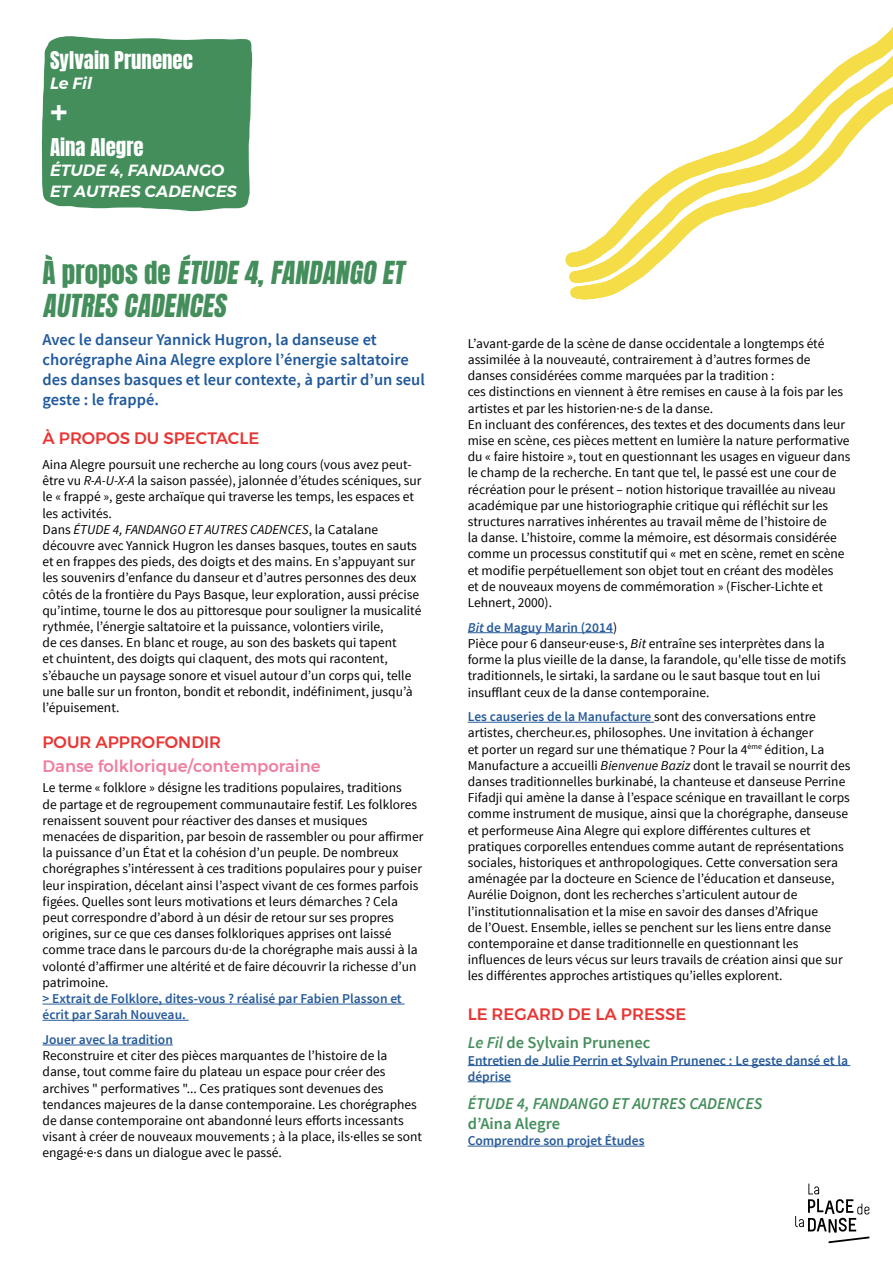
<style>
.page{position:relative;width:893px;height:1263px;background:#fff}
.page>*{position:absolute;margin:0;border:0;box-sizing:border-box;transform-origin:0 0}
.t1{font:600 34.65px "Montserrat";color:#fff}
.t2{font:27px/32.4px "Anton";color:#448e5c}
.t3{font:20.85px "Anton";color:#fff}
.t4{font:600 16.5px/19.8px "Source Sans Pro";color:#1f599c}
.t5{font:500 16.5px "Montserrat";color:#e73633}
.t6{font:600 16.5px "Source Sans Pro";color:#448e5c}
.t7{font:italic 600 16.5px "Source Sans Pro";color:#448e5c}
.t8{font:500 16.5px "Montserrat";color:#ef7fa0}
.t9{font:italic 600 16.2px/20.9px "Montserrat";color:#fff}
.t10{font:13.5px/16.2px "Source Sans Pro";color:#000}
.t11{font:600 13.5px/16.2px "Source Sans Pro";color:#275b9b}
.s1{font-style:italic}
.s2{font-weight:600;font-style:italic;color:#275b9b}
.s3{font-weight:600;color:#275b9b}
</style>
<div class="page">
<svg style="left:570px;top:283px;width:63px;height:16px"></svg>
<svg style="left:569px;top:267px;width:85px;height:16px"></svg>
<svg style="left:565px;top:27px;width:328px;height:240px"></svg>
<svg style="left:795px;top:1183px;width:74px;height:60px"></svg>
<hr style="left:43px;top:1004px;width:362px;height:1px;background:#275b9b">
<hr style="left:43px;top:1020px;width:146px;height:1px;background:#275b9b">
<hr style="left:43px;top:1045px;width:130px;height:1px;background:#275b9b">
<hr style="left:468px;top:632px;width:145px;height:1px;background:#275b9b">
<hr style="left:468px;top:722px;width:186px;height:1px;background:#275b9b">
<hr style="left:468px;top:1065px;width:382px;height:1px;background:#275b9b">
<hr style="left:468px;top:1081px;width:43px;height:1px;background:#275b9b">
<hr style="left:468px;top:1146px;width:176px;height:1px;background:#275b9b">
<div style="left:42px;top:36px;width:210px;height:175px;background:#448e5c"></div>
<h3 class="t3" style="left:50px;top:49px;width:144px">Sylvain Prunenec</h3>
<p class="t9" style="left:50px;top:73px;width:44px">Le Fil</p>
<h1 class="t1" style="left:50px;top:84px;width:19px">+</h1>
<h3 class="t3" style="left:50px;top:136px;width:95px">Aina Alegre</h3>
<p class="t9" style="left:50px;top:160px;width:188px">ÉTUDE 4, FANDANGO<br>ET AUTRES CADENCES</p>
<h2 class="t2" style="left:43px;top:259px;width:370px">À p r o p o s d e ÉTUDE4,FANDANGO ET<br>AUTRES CADENCES</h2>
<p class="t4" style="left:43px;top:330px;width:384px">Avec le danseur Yannick Hugron, la danseuse et chorégraphe Aina Alegre explore l’énergie saltatoire des danses basques et leur contexte, à partir d’un seul geste : le frappé.</p>
<p class="t5" style="left:43px;top:425px;width:218px">À PROPOS DU SPECTACLE</p>
<p class="t10" style="left:43px;top:456px;width:381px">Aina Alegre poursuit une recherche au long cours (vous avez peut&shy;être vu <span class="s1">R-A-U-X-A</span> la saison passée), jalonnée d’études scéniques, sur le « frappé », geste archaïque qui traverse les temps, les espaces et les activités.<br>Dans <span class="s1">ÉTUDE 4, FANDANGO ET AUTRES CADENCES</span>, la Catalane découvre avec Yannick Hugron les danses basques, toutes en sauts et en frappes des pieds, des doigts et des mains. En s’appuyant sur les souvenirs d’enfance du danseur et d’autres personnes des deux côtés de la frontière du Pays Basque, leur exploration, aussi précise qu’intime, tourne le dos au pittoresque pour souligner la musicalité rythmée, l’énergie saltatoire et la puissance, volontiers virile,<br>de ces danses. En blanc et rouge, au son des baskets qui tapent<br>et chuintent, des doigts qui claquent, des mots qui racontent, s’ébauche un paysage sonore et visuel autour d’un corps qui, telle une balle sur un fronton, bondit et rebondit, indéfiniment, jusqu’à l’épuisement.</p>
<p class="t5" style="left:43px;top:729px;width:180px">POUR APPROFONDIR</p>
<p class="t8" style="left:43px;top:753px;width:279px">Danse folklorique/contemporaine</p>
<p class="t10" style="left:43px;top:780px;width:382px">Le terme « folklore » désigne les traditions populaires, traditions<br>de partage et de regroupement communautaire festif. Les folklores renaissent souvent pour réactiver des danses et musiques menacées de disparition, par besoin de rassembler ou pour affirmer la puissance d’un État et la cohésion d’un peuple. De nombreux chorégraphes s’intéressent à ces traditions populaires pour y puiser leur inspiration, décelant ainsi l’aspect vivant de ces formes parfois figées. Quelles sont leurs motivations et leurs démarches ? Cela peut correspondre d’abord à un désir de retour sur ses propres origines, sur ce que ces danses folkloriques apprises ont laissé comme trace dans le parcours du·de la chorégraphe mais aussi à la volonté d’affirmer une altérité et de faire découvrir la richesse d’un patrimoine.</p>
<p class="t11" style="left:43px;top:991px;width:361px">&gt; Extrait de Folklore, dites-vous ? réalisé par Fabien Plasson et écrit par Sarah Nouveau.</p>
<p class="t11" style="left:43px;top:1032px;width:132px">Jouer avec la tradition</p>
<p class="t10" style="left:43px;top:1048px;width:381px">Reconstruire et citer des pièces marquantes de l’histoire de la danse, tout comme faire du plateau un espace pour créer des archives " performatives "... Ces pratiques sont devenues des tendances majeures de la danse contemporaine. Les chorégraphes de danse contemporaine ont abandonné leurs efforts incessants visant à créer de nouveaux mouvements ; à la place, ils·elles se sont engagé·e·s dans un dialogue avec le passé.</p>
<p class="t10" style="left:468px;top:335px;width:384px">L’avant-garde de la scène de danse occidentale a longtemps été assimilée à la nouveauté, contrairement à d’autres formes de danses considérées comme marquées par la tradition :<br>ces distinctions en viennent à être remises en cause à la fois par les artistes et par les historien·ne·s de la danse.<br>En incluant des conférences, des textes et des documents dans leur mise en scène, ces pièces mettent en lumière la nature performative du « faire histoire », tout en questionnant les usages en vigueur dans le champ de la recherche. En tant que tel, le passé est une cour de récréation pour le présent – notion historique travaillée au niveau académique par une historiographie critique qui réfléchit sur les structures narratives inhérentes au travail même de l’histoire de<br>la danse. L’histoire, comme la mémoire, est désormais considérée comme un processus constitutif qui « met en scène, remet en scène et modifie perpétuellement son objet tout en créant des modèles<br>et de nouveaux moyens de commémoration » (Fischer-Lichte et Lehnert, 2000).</p>
<p class="t10" style="left:468px;top:619px;width:380px"><span class="s2">Bit</span> <span class="s3">de Maguy Marin (2014</span>)<br>Pièce pour 6 danseur·euse·s, <span class="s1">Bit</span> entraîne ses interprètes dans la forme la plus vieille de la danse, la farandole, qu'elle tisse de motifs traditionnels, le sirtaki, la sardane ou le saut basque tout en lui insufflant ceux de la danse contemporaine.</p>
<p class="t10" style="left:468px;top:709px;width:384px"><span class="s3">Les causeries de la Manufacture</span> sont des conversations entre artistes, chercheur.es, philosophes. Une invitation à échanger<br>et porter un regard sur une thématique ? Pour la 4<sup>ème</sup> édition, La Manufacture a accueilli <span class="s1">Bienvenue Baziz</span> dont le travail se nourrit des danses traditionnelles burkinabé, la chanteuse et danseuse Perrine Fifadji qui amène la danse à l’espace scénique en travaillant le corps comme instrument de musique, ainsi que la chorégraphe, danseuse et performeuse Aina Alegre qui explore différentes cultures et pratiques corporelles entendues comme autant de représentations sociales, historiques et anthropologiques. Cette conversation sera aménagée par la docteure en Science de l’éducation et danseuse, Aurélie Doignon, dont les recherches s’articulent autour de l’institutionnalisation et la mise en savoir des danses d’Afrique<br>de l’Ouest. Ensemble, ielles se penchent sur les liens entre danse contemporaine et danse traditionnelle en questionnant les influences de leurs vécus sur leurs travails de création ainsi que sur les différentes approches artistiques qu’ielles explorent.</p>
<p class="t5" style="left:468px;top:1001px;width:220px">LE REGARD DE LA PRESSE</p>
<p class="t6" style="left:468px;top:1032px;width:184px"><span class="s1">Le Fil</span> de Sylvain Prunenec</p>
<p class="t11" style="left:468px;top:1052px;width:382px">Entretien de Julie Perrin et Sylvain Prunenec : Le geste dansé et la déprise</p>
<p class="t7" style="left:468px;top:1093px;width:296px">ÉTUDE 4, FANDANGO ET AUTRES CADENCES</p>
<p class="t6" style="left:468px;top:1113px;width:94px">d’Aina Alegre</p>
<p class="t11" style="left:468px;top:1133px;width:178px">Comprendre son projet Études</p>
</div>
